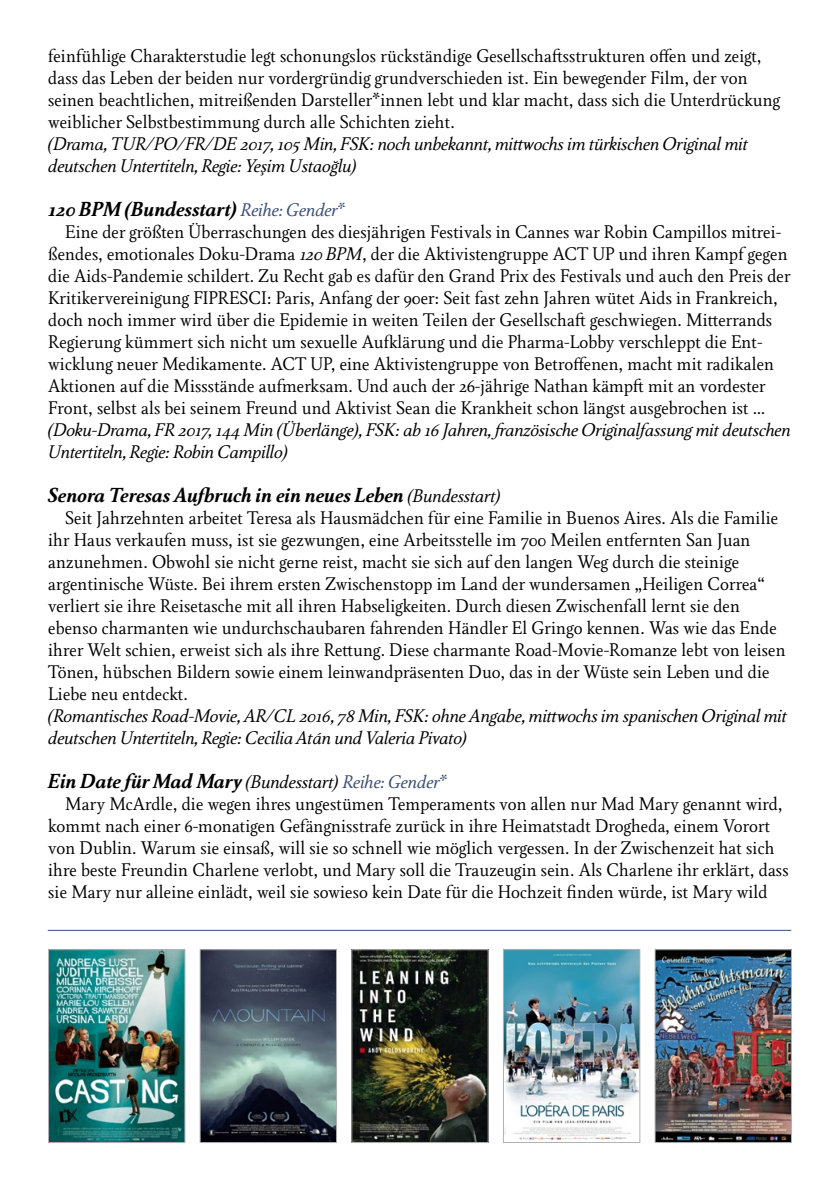
<style>
.page{position:relative;width:840px;height:1191px;background:#fff}
.page>*{position:absolute;margin:0;border:0;box-sizing:border-box;transform-origin:0 0}
.Filmtitel{font:italic 700 20px "Girando Pro";color:#000}
.Filmbeschreibung{font:18px/22px "Girando Pro";color:#000}
.Filminfos{font:italic 18px/22px "Girando Pro";color:#000}
.s1{font-weight:400;font-size:18px;color:#3a4e72}
.s2{font-style:italic}
.s3{font-weight:400;font-size:18px}
</style>
<div class="page">
<img style="left:656px;top:951px;width:133px;height:189px">
<div style="left:654px;top:949px;width:137px;height:193px;border:1px solid #b1b2b3"></div>
<img style="left:202px;top:951px;width:132px;height:189px">
<div style="left:200px;top:949px;width:136px;height:193px;border:1px solid #b1b2b3"></div>
<img style="left:353px;top:951px;width:133px;height:189px">
<div style="left:351px;top:949px;width:137px;height:193px;border:1px solid #b1b2b3"></div>
<img style="left:505px;top:951px;width:132px;height:189px">
<div style="left:503px;top:949px;width:136px;height:193px;border:1px solid #b1b2b3"></div>
<img style="left:50px;top:951px;width:133px;height:189px">
<div style="left:48px;top:949px;width:137px;height:193px;border:1px solid #b1b2b3"></div>
<hr style="left:48px;top:930px;width:742px;height:1px;background:#3a4e72">
<p class="Filmbeschreibung" style="left:48px;top:46px;width:732px">feinfühlige Charakterstudie legt schonungslos rückständige Gesellschaftsstrukturen offen und zeigt, dass das Leben der beiden nur vordergründig grundverschieden ist. Ein bewegender Film, der von seinen beachtlichen, mitreißenden Darsteller*innen lebt und klar macht, dass sich die Unterdrückung weiblicher Selbstbestimmung durch alle Schichten zieht.</p>
<p class="Filminfos" style="left:48px;top:134px;width:700px">(Drama, TUR/PO/FR/DE 2017, 105 Min, FSK: noch unbekannt, mittwochs im türkischen Original mit deutschen Untertiteln, Regie: Yeşim Ustaoğlu)</p>
<p class="Filmtitel" style="left:48px;top:198px;width:298px">120 BPM (Bundesstart) <span class="s1">Reihe: Gender*</span></p>
<p class="Filmbeschreibung" style="left:48px;top:222px;width:743px;text-indent:17px">Eine der größten Überraschungen des diesjährigen Festivals in Cannes war Robin Campillos mitrei&shy;ßendes, emotionales Doku-Drama <span class="s2">120 BPM</span>, der die Aktivistengruppe ACT UP und ihren Kampf gegen die Aids-Pandemie schildert. Zu Recht gab es dafür den Grand Prix des Festivals und auch den Preis der Kritikervereinigung FIPRESCI: Paris, Anfang der 90er: Seit fast zehn Jahren wütet Aids in Frankreich, doch noch immer wird über die Epidemie in weiten Teilen der Gesellschaft geschwiegen. Mitterrands Regierung kümmert sich nicht um sexuelle Aufklärung und die Pharma-Lobby verschleppt die Ent&shy;wicklung neuer Medikamente. ACT UP, eine Aktivistengruppe von Betroffenen, macht mit radikalen Aktionen auf die Missstände aufmerksam. Und auch der 26-jährige Nathan kämpft mit an vordester Front, selbst als bei seinem Freund und Aktivist Sean die Krankheit schon längst ausgebrochen ist …</p>
<p class="Filminfos" style="left:48px;top:420px;width:743px">(Doku-Drama, FR 2017, 144 Min (Überlänge), FSK: ab 16 Jahren, französische Originalfassung mit deutschen<br>Untertiteln, Regie: Robin Campillo)</p>
<p class="Filmtitel" style="left:48px;top:484px;width:453px">Senora Teresas Aufbruch in ein neues Leben <span class="s3">(Bundesstart)</span></p>
<p class="Filmbeschreibung" style="left:48px;top:508px;width:738px;text-indent:17px">Seit Jahrzehnten arbeitet Teresa als Hausmädchen für eine Familie in Buenos Aires. Als die Familie ihr Haus verkaufen muss, ist sie gezwungen, eine Arbeitsstelle im 700 Meilen entfernten San Juan anzunehmen. Obwohl sie nicht gerne reist, macht sie sich auf den langen Weg durch die steinige argentinische Wüste. Bei ihrem ersten Zwischenstopp im Land der wundersamen „Heiligen Correa“ verliert sie ihre Reisetasche mit all ihren Habseligkeiten. Durch diesen Zwischenfall lernt sie den ebenso charmanten wie undurchschaubaren fahrenden Händler El Gringo kennen. Was wie das Ende ihrer Welt schien, erweist sich als ihre Rettung. Diese charmante Road-Movie-Romanze lebt von leisen Tönen, hübschen Bildern sowie einem leinwandpräsenten Duo, das in der Wüste sein Leben und die Liebe neu entdeckt.</p>
<p class="Filminfos" style="left:48px;top:706px;width:739px">(Romantisches Road-Movie, AR/CL 2016, 78 Min, FSK: ohne Angabe, mittwochs im spanischen Original mit deutschen Untertiteln, Regie: Cecilia Atán und Valeria Pivato)</p>
<p class="Filmtitel" style="left:48px;top:770px;width:400px">Ein Date für Mad Mary <span class="s3">(Bundesstart)</span> <span class="s1">Reihe: Gender*</span></p>
<p class="Filmbeschreibung" style="left:48px;top:794px;width:741px;text-indent:17px">Mary McArdle, die wegen ihres ungestümen Temperaments von allen nur Mad Mary genannt wird, kommt nach einer 6-monatigen Gefängnisstrafe zurück in ihre Heimatstadt Drogheda, einem Vorort von Dublin. Warum sie einsaß, will sie so schnell wie möglich vergessen. In der Zwischenzeit hat sich ihre beste Freundin Charlene verlobt, und Mary soll die Trauzeugin sein. Als Charlene ihr erklärt, dass sie Mary nur alleine einlädt, weil sie sowieso kein Date für die Hochzeit finden würde, ist Mary wild</p>
</div>
